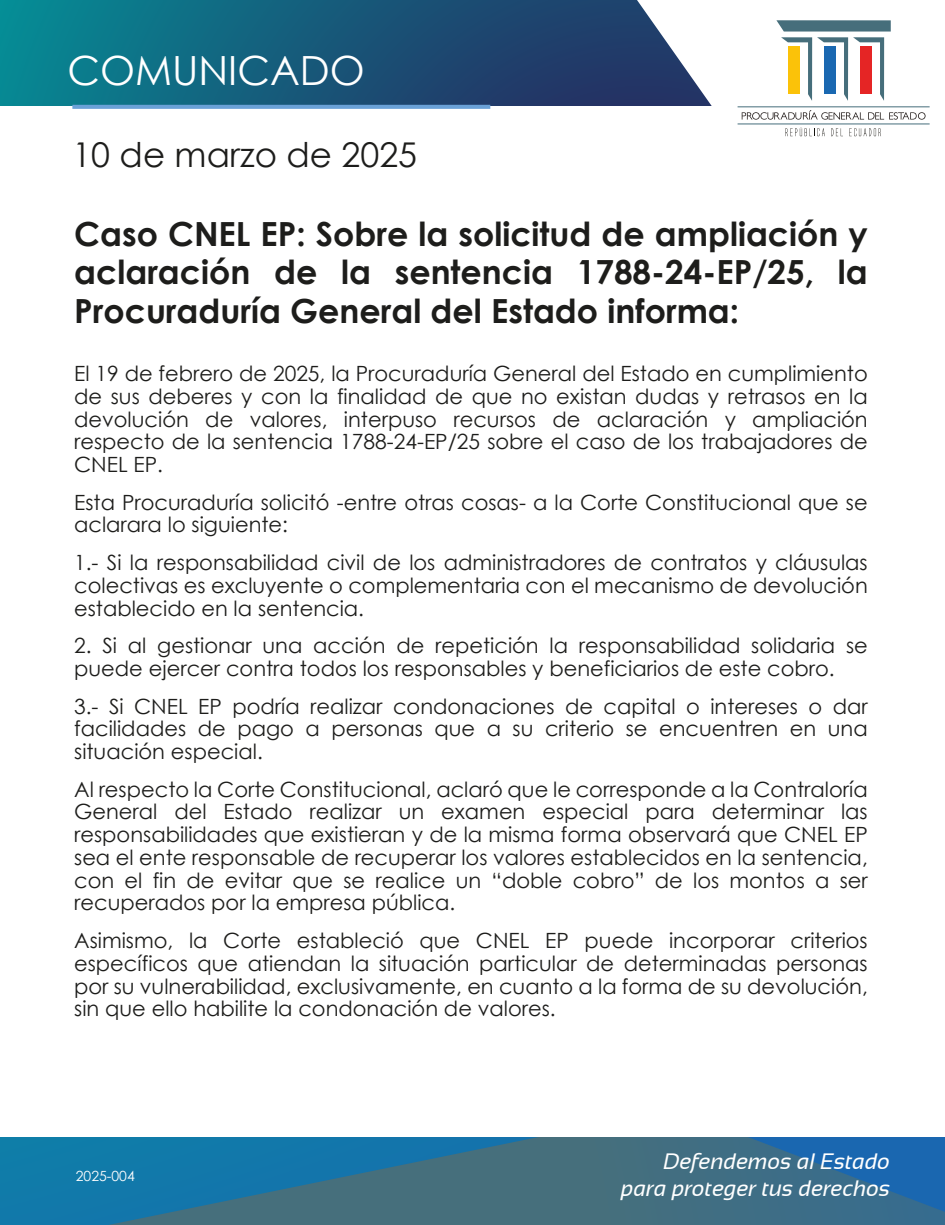
<style>
.page{position:relative;width:945px;height:1225px;background:#fff}
.page>*{position:absolute;margin:0;border:0;box-sizing:border-box;transform-origin:0 0}
.t1{font:40.25px "Century Gothic";color:#fff}
.t2{font:34.12px "Century Gothic";color:#1d1d1b}
.t3{font:700 33.25px/38.5px "Century Gothic";color:#1d1d1b;text-align:justify}
.t4{font:italic 22.31px/26.7px "Sansation";color:#fff;text-align:right}
.t5{font:21px/22.8px "Century Gothic";color:#1d1d1b;text-align:justify}
.t6{font:14px "Century Gothic";color:#fff}
</style>
<div class="page">
<svg style="left:0;top:1px;width:637px;height:106px;background:#165c7b"></svg>
<svg style="left:86px;top:1137px;width:859px;height:88px;background:#317090"></svg>
<svg style="left:637px;top:1px;width:293px;height:136px"></svg>
<svg style="left:776px;top:20px;width:115px;height:81px"></svg>
<div style="left:788px;top:46px;width:12px;height:47px;background:#fbc209"></div>
<div style="left:824px;top:46px;width:12px;height:47px;background:#1a68b1"></div>
<div style="left:860px;top:46px;width:12px;height:47px;background:#e52525"></div>
<svg style="left:742px;top:110px;width:184px;height:10px"></svg>
<hr style="left:738px;top:106px;width:192px;height:1px;background:#466e7b">
<hr style="left:738px;top:124px;width:192px;height:1px;background:#466e7b">
<svg style="left:785px;top:127px;width:40px;height:9px"></svg>
<svg style="left:831px;top:128px;width:12px;height:8px"></svg>
<svg style="left:849px;top:128px;width:32px;height:8px"></svg>
<svg style="left:72px;top:105px;width:418px;height:4px;background:#6fa4d8"></svg>
<hr style="left:0;top:0;width:945px;height:1px;background:#616160">
<h1 class="t1" style="left:67px;top:42px;width:299px">COMUNICADO</h1>
<h2 class="t2" style="left:72px;top:131px;width:346px">10 de marzo de 2025</h2>
<h3 class="t3" style="left:74px;top:213px;width:795px">Caso CNEL EP: Sobre la solicitud de ampliación y aclaración de la sentencia 1788-24-EP/25, la Procuraduría General del Estado informa:</h3>
<p class="t5" style="left:74px;top:362px;width:795px">El 19 de febrero de 2025, la Procuraduría General del Estado en cumplimiento de sus deberes y con la finalidad de que no existan dudas y retrasos en la devolución de valores, interpuso recursos de aclaración y ampliación respecto de la sentencia 1788-24-EP/25 sobre el caso de los trabajadores de CNEL EP.</p>
<p class="t5" style="left:74px;top:490px;width:795px">Esta Procuraduría solicitó -entre otras cosas- a la Corte Constitucional que se aclarara lo siguiente:</p>
<p class="t5" style="left:74px;top:551px;width:795px">1.- Si la responsabilidad civil de los administradores de contratos y cláusulas colectivas es excluyente o complementaria con el mecanismo de devolución establecido en la sentencia.</p>
<p class="t5" style="left:74px;top:634px;width:795px">2. Si al gestionar una acción de repetición la responsabilidad solidaria se puede ejercer contra todos los responsables y beneficiarios de este cobro.</p>
<p class="t5" style="left:74px;top:694px;width:795px">3.- Si CNEL EP podría realizar condonaciones de capital o intereses o dar facilidades de pago a personas que a su criterio se encuentren en una situación especial.</p>
<p class="t5" style="left:74px;top:777px;width:795px">Al respecto la Corte Constitucional, aclaró que le corresponde a la Contraloría General del Estado realizar un examen especial para determinar las responsabilidades que existieran y de la misma forma observará que CNEL EP sea el ente responsable de recuperar los valores establecidos en la sentencia, con el fin de evitar que se realice un “doble cobro” de los montos a ser recuperados por la empresa pública.</p>
<p class="t5" style="left:74px;top:929px;width:795px">Asimismo, la Corte estableció que CNEL EP puede incorporar criterios específicos que atiendan la situación particular de determinadas personas por su vulnerabilidad, exclusivamente, en cuanto a la forma de su devolución, sin que ello habilite la condonación de valores.</p>
<p class="t6" style="left:76px;top:1167px;width:60px">2025-004</p>
<p class="t4" style="left:621px;top:1148px;width:271px">Defendemos al Estado para proteger tus derechos</p>
</div>
